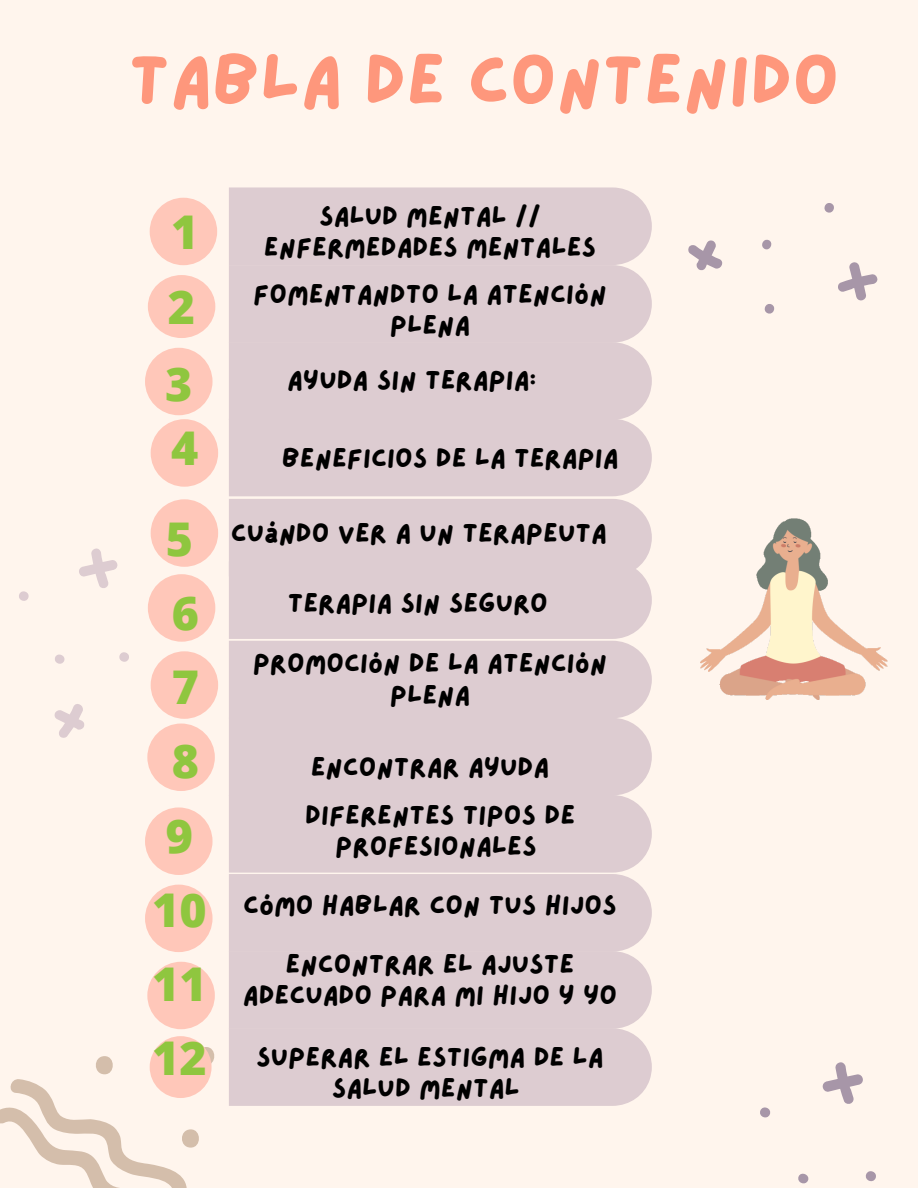
<style>
.page{position:relative;width:918px;height:1188px;background:#fff5ed}
.page>*{position:absolute;margin:0;border:0;box-sizing:border-box;transform-origin:0 0}
.t1{font:72.15px "Lazydog";color:#fe977c}
.t2{font:800 46.5px/74.2px "Open Sans";color:#8fc63f}
.t3{font:27.3px/31.2px "Lazydog";color:#000;text-align:center}
</style>
<div class="page">
<svg style="left:0;top:1047px;width:215px;height:141px"></svg>
<svg style="left:760px;top:1062px;width:116px;height:122px"></svg>
<svg style="left:688px;top:203px;width:190px;height:111px"></svg>
<svg style="left:19px;top:534px;width:166px;height:204px"></svg>
<div style="left:150px;top:198px;width:67px;height:67px;background:#ffc7b9;border-radius:50%"></div>
<div style="left:229px;top:187px;width:423px;height:919px;background:#ddccd1"></div>
<div style="left:145px;top:807px;width:68px;height:68px;background:#ffc7b9;border-radius:50%"></div>
<div style="left:145px;top:885px;width:68px;height:67px;background:#ffc7b9;border-radius:50%"></div>
<div style="left:147px;top:962px;width:68px;height:67px;background:#ffc7b9;border-radius:50%"></div>
<div style="left:150px;top:1036px;width:62px;height:62px;background:#ffc7b9;border-radius:50%"></div>
<div style="left:145px;top:348px;width:68px;height:67px;background:#ffc7b9;border-radius:50%"></div>
<div style="left:147px;top:724px;width:68px;height:67px;background:#ffc7b9;border-radius:50%"></div>
<div style="left:151px;top:499px;width:67px;height:68px;background:#ffc7b9;border-radius:50%"></div>
<div style="left:148px;top:574px;width:67px;height:68px;background:#ffc7b9;border-radius:50%"></div>
<div style="left:151px;top:651px;width:67px;height:68px;background:#ffc7b9;border-radius:50%"></div>
<div style="left:151px;top:419px;width:67px;height:68px;background:#ffc7b9;border-radius:50%"></div>
<div style="left:148px;top:275px;width:67px;height:63px;background:#ffc7b9;border-radius:50%"></div>
<img style="left:700px;top:518px;width:188px;height:182px">
<h1 class="t1" style="left:129px;top:45px;width:712px">TABLA DE CONTENIDO</h1>
<p class="t3" style="left:264px;top:202px;width:334px">SALUD MENTAL //<br>ENFERMEDADES MENTALES</p>
<h2 class="t2" style="left:171px;top:193px;width:29px">1</h2>
<p class="t3" style="left:339px;top:215px;width:204px">KEEP A ROUTINE</p>
<h2 class="t2" style="left:165px;top:267px;width:31px;line-height:77.2px">2<br>3</h2>
<h2 class="t2" style="left:166px;top:402px;width:34px;line-height:90.4px">4<br>5</h2>
<h2 class="t2" style="left:152px;top:575px;width:56px;text-align:center">6<br>7<br>8<br>9<br>10<br>11<br>12</h2>
<p class="t3" style="left:253px;top:279px;width:355px">FOMENTANDTO LA ATENCIÓN<br>PLENA</p>
<p class="t3" style="left:287px;top:366px;width:251px">AYUDA SIN TERAPIA:</p>
<p class="t3" style="left:282px;top:444px;width:338px">BENEFICIOS DE LA TERAPIA</p>
<p class="t3" style="left:231px;top:518px;width:378px">CUÁNDO VER A UN TERAPEUTA</p>
<p class="t3" style="left:288px;top:588px;width:262px">TERAPIA SIN SEGURO</p>
<p class="t3" style="left:253px;top:649px;width:356px">PROMOCIÓN DE LA ATENCIÓN<br>PLENA</p>
<p class="t3" style="left:305px;top:744px;width:272px;line-height:48.2px;text-align:left">ENCONTRAR AYUDA<br>DIFERENTES TIPOS DE</p>
<p class="t3" style="left:335px;top:832px;width:203px">PROFESIONALES</p>
<p class="t3" style="left:243px;top:891px;width:375px">CÓMO HABLAR CON TUS HIJOS</p>
<p class="t3" style="left:243px;top:949px;width:376px">ENCONTRAR EL AJUSTE<br>ADECUADO PARA MI HIJO Y YO</p>
<p class="t3" style="left:256px;top:1043px;width:349px">SUPERAR EL ESTIGMA DE LA<br>SALUD MENTAL</p>
</div>
